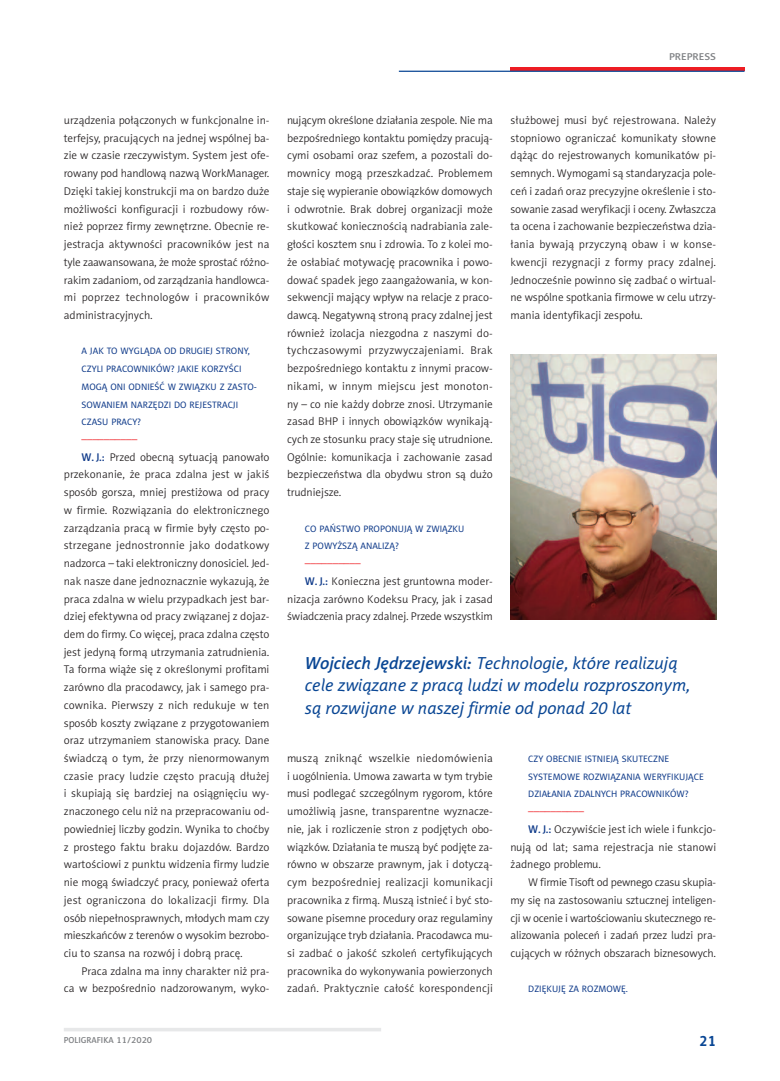
<style>
.page{position:relative;width:780px;height:1081px;background:#fff}
.page>*{position:absolute;margin:0;border:0;box-sizing:border-box;transform-origin:0 0}
.t1{font:italic 17.5px/22.5px "Naomi Sans EFN";color:#094694}
.t2{font:700 15px "Naomi Sans EFN";color:#094694}
.t3{font:11.25px/17.8px "Naomi Sans EFN Light";color:#231f20;text-align:justify}
.t4{font:11.25px "Naomi Sans EFN Light";letter-spacing:.02em;color:#231f20}
.t5{font:11.25px "Naomi Sans EFN Light";letter-spacing:-.02em;color:#231f20}
.t6{font:11.25px "Naomi Sans EFN Light";letter-spacing:-.025em;color:#231f20}
.t7{font:11.25px "Naomi Sans EFN Light";color:#ee1d23}
.t8{font:10px "Naomi Sans EFN Medium";color:#808285;scale:1.09 1}
.t9{font:9.38px/17.8px "Naomi Sans EFN";color:#103b8a}
.t10{font:8.75px "Naomi Sans EFN Medium";color:#808285}
.s1{font-family:"Naomi Sans EFN Medium";color:#103b8a}
.s2{font-family:"Naomi Sans EFN Medium"}
</style>
<div class="page">
<hr style="left:64px;top:1028px;width:317px;height:3px;background:#e7e8e9">
<svg style="left:510px;top:67px;width:234px;height:4px"></svg>
<hr style="left:399px;top:71px;width:345px;height:1px;background:#094694">
<img style="left:510px;top:354px;width:206px;height:265px">
<p class="t8" style="left:669px;top:53px;width:45px">PREPRESS</p>
<p class="t3" style="left:64px;top:112px;width:207px">urządzenia połączonych w funkcjonalne in&shy;terfejsy, pracujących na jednej wspólnej ba&shy;zie w czasie rzeczywistym. System jest ofe&shy;rowany pod handlową nazwą WorkManager.<br>Dzięki takiej konstrukcji ma on bardzo duże możliwości konfiguracji i rozbudowy rów&shy;nież poprzez firmy zewnętrzne. Obecnie re&shy;jestracja aktywności pracowników jest na tyle zaawansowana, że może sprostać różno&shy;rakim zadaniom, od zarządzania handlowca&shy;mi poprzez technologów i pracowników administracyjnych.</p>
<p class="t9" style="left:81px;top:343px;width:177px">A JAK TO WYGLĄDA OD DRUGIEJ STRONY,<br>CZYLI PRACOWNIKÓW? JAKIE KORZYŚCI<br>MOGĄ ONI ODNIEŚĆ W ZWIĄZKU Z ZASTO-<br>SOWANIEM NARZĘDZI DO REJESTRACJI<br>CZASU PRACY?</p>
<p class="t7" style="left:81px;top:435px;width:57px">––––––––––</p>
<p class="t3" style="left:81px;top:449px;width:189px"><span class="s1">W.J.:</span> Przed obecną sytuacją panowało</p>
<p class="t3" style="left:64px;top:467px;width:207px">przekonanie, że praca zdalna jest w jakiś</p>
<p class="t3" style="left:64px;top:484px;width:207px">sposób gorsza, mniej prestiżowa od pracy</p>
<p class="t3" style="left:64px;top:502px;width:207px">w firmie. Rozwiązania do elektronicznego</p>
<p class="t3" style="left:64px;top:520px;width:207px">zarządzania pracą w firmie były często po-</p>
<p class="t4" style="left:64px;top:541px;width:207px">strzegane jednostronnie jako dodatkowy</p>
<p class="t3" style="left:64px;top:555px;width:207px">nadzorca – taki elektroniczny donosiciel. Jed-</p>
<p class="t3" style="left:64px;top:573px;width:207px">nak nasze dane jednoznacznie wykazują, że</p>
<p class="t3" style="left:64px;top:591px;width:207px">praca zdalna w wielu przypadkach jest bar-</p>
<p class="t3" style="left:64px;top:608px;width:207px">dziej efektywna od pracy związanej z dojaz-</p>
<p class="t3" style="left:64px;top:626px;width:207px">dem do firmy. Co więcej, praca zdalna często</p>
<p class="t3" style="left:64px;top:644px;width:207px">jest jedyną formą utrzymania zatrudnienia.</p>
<p class="t3" style="left:64px;top:661px;width:207px">Ta forma wiąże się z określonymi profitami</p>
<p class="t3" style="left:64px;top:679px;width:207px">zarówno dla pracodawcy, jak i samego pra-</p>
<p class="t3" style="left:64px;top:697px;width:207px">cownika. Pierwszy z nich redukuje w ten</p>
<p class="t3" style="left:64px;top:715px;width:207px">sposób koszty związane z przygotowaniem</p>
<p class="t3" style="left:64px;top:732px;width:207px">oraz utrzymaniem stanowiska pracy. Dane</p>
<p class="t3" style="left:64px;top:750px;width:207px">świadczą o tym, że przy nienormowanym</p>
<p class="t3" style="left:64px;top:768px;width:207px">czasie pracy ludzie często pracują dłużej</p>
<p class="t3" style="left:64px;top:786px;width:207px">i skupiają się bardziej na osiągnięciu wy-</p>
<p class="t3" style="left:64px;top:803px;width:207px">znaczonego celu niż na przepracowaniu od-</p>
<p class="t3" style="left:64px;top:821px;width:207px">powiedniej liczby godzin. Wynika to choćby</p>
<p class="t3" style="left:64px;top:839px;width:207px">z prostego faktu braku dojazdów. Bardzo</p>
<p class="t3" style="left:64px;top:856px;width:207px">wartościowi z punktu widzenia firmy ludzie</p>
<p class="t3" style="left:64px;top:874px;width:207px">nie mogą świadczyć pracy, ponieważ oferta</p>
<p class="t4" style="left:64px;top:895px;width:207px">jest ograniczona do lokalizacji firmy. Dla</p>
<p class="t3" style="left:64px;top:910px;width:207px">osób niepełnosprawnych, młodych mam czy</p>
<p class="t3" style="left:64px;top:927px;width:207px">mieszkańców z terenów o wysokim bezrobo-</p>
<p class="t3" style="left:64px;top:945px;width:180px">ciu to szansa na rozwój i dobrą pracę.</p>
<p class="t3" style="left:81px;top:963px;width:189px">Praca zdalna ma inny charakter niż pra-</p>
<p class="t3" style="left:64px;top:980px;width:207px">ca w bezpośrednio nadzorowanym, wyko-</p>
<p class="t3" style="left:287px;top:112px;width:207px">nującym określone działania zespole. Nie ma bezpośredniego kontaktu pomiędzy pracują&shy;cymi osobami oraz szefem, a pozostali do&shy;mownicy mogą przeszkadzać. Problemem staje się wypieranie obowiązków domowych i odwrotnie. Brak dobrej organizacji może skutkować koniecznością nadrabiania zale&shy;głości kosztem snu i zdrowia. To z kolei mo&shy;że osłabiać motywację pracownika i powo&shy;dować spadek jego zaangażowania, w kon&shy;sekwencji mający wpływ na relacje z praco&shy;dawcą. Negatywną stroną pracy zdalnej jest również izolacja niezgodna z naszymi do&shy;tychczasowymi przyzwyczajeniami. Brak bezpośredniego kontaktu z innymi pracow&shy;nikami, w innym miejscu jest monoton&shy;ny – co nie każdy dobrze znosi. Utrzymanie zasad BHP i innych obowiązków wynikają&shy;cych ze stosunku pracy staje się utrudnione.<br>Ogólnie: komunikacja i zachowanie zasad bezpieczeństwa dla obydwu stron są dużo trudniejsze.</p>
<p class="t9" style="left:305px;top:520px;width:161px">CO PAŃSTWO PROPONUJĄ W ZWIĄZKU<br>Z POWYŻSZĄ ANALIZĄ?</p>
<p class="t7" style="left:305px;top:559px;width:57px">––––––––––</p>
<p class="t3" style="left:305px;top:573px;width:189px"><span class="s1">W.J.:</span> Konieczna jest gruntowna moder-</p>
<p class="t3" style="left:287px;top:591px;width:207px">nizacja zarówno Kodeksu Pracy, jak i zasad</p>
<p class="t3" style="left:287px;top:608px;width:207px">świadczenia pracy zdalnej. Przede wszystkim</p>
<p class="t3" style="left:510px;top:112px;width:207px">służbowej musi być rejestrowana. Należy stopniowo ograniczać komunikaty słowne dążąc do rejestrowanych komunikatów pi&shy;semnych. Wymogami są standaryzacja pole&shy;ceń i zadań oraz precyzyjne określenie i sto&shy;sowanie zasad weryfikacji i oceny. Zwłaszcza ta ocena i zachowanie bezpieczeństwa dzia&shy;łania bywają przyczyną obaw i w konse&shy;kwencji rezygnacji z formy pracy zdalnej.<br>Jednocześnie powinno się zadbać o wirtual&shy;ne wspólne spotkania firmowe w celu utrzy&shy;mania identyfikacji zespołu.</p>
<h1 class="t1" style="left:305px;top:653px;width:387px"><span class="s2">Wojciech Jędrzejewski:</span> Technologie, które realizują cele związane z pracą ludzi w modelu rozproszonym, są rozwijane w naszej firmie od ponad 20 lat</h1>
<p class="t3" style="left:287px;top:750px;width:207px">muszą zniknąć wszelkie niedomówienia i uogólnienia. Umowa zawarta w tym trybie musi podlegać szczególnym rygorom, które umożliwią jasne, transparentne wyznacze&shy;nie, jak i rozliczenie stron z podjętych obo&shy;wiązków. Działania te muszą być podjęte za&shy;równo w obszarze prawnym, jak i dotyczą&shy;cym bezpośredniej realizacji komunikacji pracownika z firmą. Muszą istnieć i być sto&shy;sowane pisemne procedury oraz regulaminy organizujące tryb działania. Pracodawca mu&shy;si zadbać o jakość szkoleń certyfikujących pracownika do wykonywania powierzonych zadań. Praktycznie całość korespondencji</p>
<p class="t9" style="left:528px;top:751px;width:177px">CZY OBECNIE ISTNIEJĄ SKUTECZNE<br>SYSTEMOWE ROZWIĄZANIA WERYFIKUJĄCE<br>DZIAŁANIA ZDALNYCH PRACOWNIKÓW?</p>
<p class="t7" style="left:528px;top:807px;width:57px">––––––––––</p>
<p class="t3" style="left:528px;top:821px;width:189px"><span class="s1">W.J.:</span> Oczywiście jest ich wiele i funkcjo-</p>
<p class="t3" style="left:510px;top:839px;width:207px">nują od lat; sama rejestracja nie stanowi</p>
<p class="t3" style="left:510px;top:856px;width:92px">żadnego problemu.</p>
<p class="t6" style="left:528px;top:878px;width:189px">W firmie Tisoft od pewnego czasu skupia-</p>
<p class="t3" style="left:510px;top:892px;width:207px">my się na zastosowaniu sztucznej inteligen-</p>
<p class="t5" style="left:510px;top:913px;width:207px">cji w ocenie i wartościowaniu skutecznego re-</p>
<p class="t3" style="left:510px;top:927px;width:207px">alizowania poleceń i zadań przez ludzi pra-</p>
<p class="t3" style="left:510px;top:945px;width:207px">cujących w różnych obszarach biznesowych.</p>
<p class="t9" style="left:528px;top:981px;width:101px">DZIĘKUJĘ ZA ROZMOWĘ.</p>
<p class="t10" style="left:64px;top:1037px;width:90px">POLIGRAFIKA 11/2020</p>
<h2 class="t2" style="left:699px;top:1034px;width:18px">21</h2>
</div>
